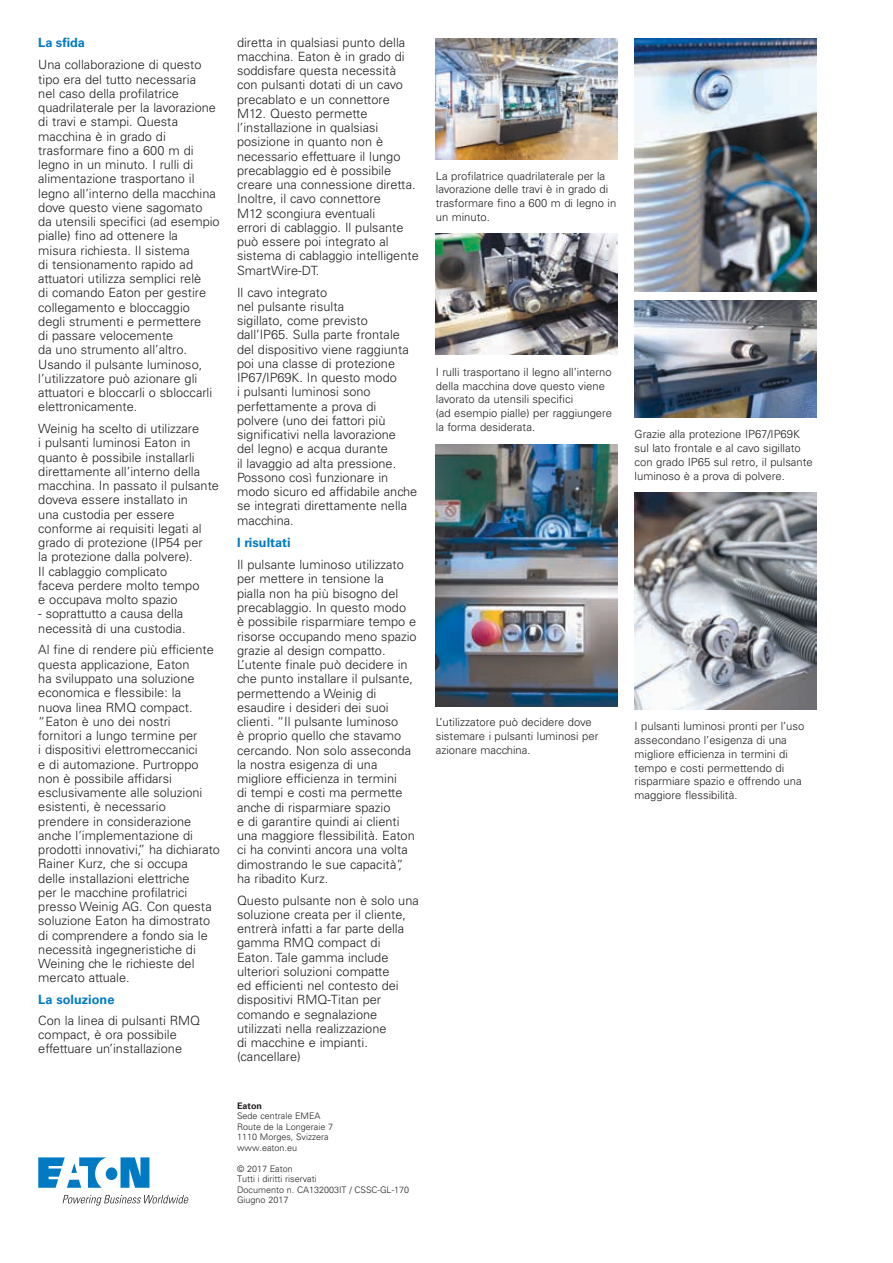
<style>
.page{position:relative;width:893px;height:1263px;background:#fff}
.page>*{position:absolute;margin:0;border:0;box-sizing:border-box;transform-origin:0 0}
.t1{font:300 12.75px/14.2px "Univers LT Std";color:#231f20}
.t2{font:700 12.75px "Univers LT Std";color:#007ac3}
.t3{font:300 11.25px/13.8px "Univers LT Std";color:#231f20}
.t4{font:300 9px/10.5px "Univers LT Std";color:#231f20}
.t5{font:700 9px "Univers LT Std";color:#231f20}
</style>
<div class="page">
<img style="left:436px;top:233px;width:182px;height:122px">
<img style="left:436px;top:444px;width:182px;height:262px">
<img style="left:436px;top:38px;width:182px;height:121px">
<img style="left:635px;top:300px;width:181px;height:118px">
<img style="left:635px;top:38px;width:181px;height:254px">
<img style="left:635px;top:492px;width:181px;height:217px">
<svg style="left:38px;top:1157px;width:111px;height:31px"></svg>
<svg style="left:63px;top:1195px;width:126px;height:10px"></svg>
<p class="t2" style="left:38px;top:36px;width:48px">La sfida</p>
<p class="t1" style="left:38px;top:58px;width:183px">Una collaborazione di questo tipo era del tutto necessaria<br>nel caso della profilatrice quadrilaterale per la lavorazione di travi e stampi. Questa macchina è in grado di trasformare fino a 600 m di legno in un minuto. I rulli di alimentazione trasportano il legno all’interno della macchina dove questo viene sagomato<br>da utensili specifici (ad esempio pialle) fino ad ottenere la<br>misura richiesta. Il sistema<br>di tensionamento rapido ad attuatori utilizza semplici relè<br>di comando Eaton per gestire collegamento e bloccaggio degli strumenti e permettere<br>di passare velocemente<br>da uno strumento all’altro.<br>Usando il pulsante luminoso, l’utilizzatore può azionare gli attuatori e bloccarli o sbloccarli elettronicamente.</p>
<p class="t1" style="left:38px;top:421px;width:182px">Weinig ha scelto di utilizzare<br>i pulsanti luminosi Eaton in quanto è possibile installarli direttamente all’interno della macchina. In passato il pulsante doveva essere installato in<br>una custodia per essere conforme ai requisiti legati al grado di protezione (IP54 per<br>la protezione dalla polvere).<br>Il cablaggio complicato<br>faceva perdere molto tempo<br>e occupava molto spazio</p>
<p class="t1" style="left:38px;top:607px;width:149px">- soprattutto a causa della necessità di una custodia.</p>
<p class="t1" style="left:38px;top:643px;width:183px">Al fine di rendere più efficiente questa applicazione, Eaton<br>ha sviluppato una soluzione economica e flessibile: la<br>nuova linea RMQ compact. “Eaton è uno dei nostri<br>fornitori a lungo termine per<br>i dispositivi elettromeccanici<br>e di automazione. Purtroppo non è possibile affidarsi esclusivamente alle soluzioni esistenti, è necessario<br>prendere in considerazione anche l’implementazione di prodotti innovativi,” ha dichiarato<br>Rainer Kurz, che si occupa<br>delle installazioni elettriche<br>per le macchine profilatrici presso Weinig AG. Con questa soluzione Eaton ha dimostrato di comprendere a fondo sia le necessità ingegneristiche di<br>Weining che le richieste del mercato attuale.</p>
<p class="t2" style="left:38px;top:992px;width:78px">La soluzione</p>
<p class="t1" style="left:38px;top:1013px;width:163px">Con la linea di pulsanti RMQ compact, è ora possibile effettuare un’installazione</p>
<p class="t1" style="left:237px;top:35px;width:183px">diretta in qualsiasi punto della macchina. Eaton è in grado di soddisfare questa necessità con pulsanti dotati di un cavo precablato e un connettore<br>M12. Questo permette l’installazione in qualsiasi posizione in quanto non è necessario effettuare il lungo precablaggio ed è possibile creare una connessione diretta.<br>Inoltre, il cavo connettore<br>M12 scongiura eventuali<br>errori di cablaggio. Il pulsante può essere poi integrato al sistema di cablaggio intelligente<br>SmartWire-DT.</p>
<p class="t1" style="left:237px;top:285px;width:182px">Il cavo integrato<br>nel pulsante risulta<br>sigillato, come previsto dall’IP65. Sulla parte frontale del dispositivo viene raggiunta poi una classe di protezione<br>IP67/IP69K. In questo modo<br>i pulsanti luminosi sono perfettamente a prova di polvere (uno dei fattori più significativi nella lavorazione<br>del legno) e acqua durante<br>il lavaggio ad alta pressione.<br>Possono così funzionare in modo sicuro ed affidabile anche se integrati direttamente nella macchina.</p>
<p class="t2" style="left:237px;top:535px;width:55px">I risultati</p>
<p class="t1" style="left:237px;top:558px;width:181px">Il pulsante luminoso utilizzato per mettere in tensione la<br>pialla non ha più bisogno del precablaggio. In questo modo<br>è possibile risparmiare tempo e risorse occupando meno spazio grazie al design compatto.<br>L’utente finale può decidere in che punto installare il pulsante, permettendo a Weinig di esaudire i desideri dei suoi clienti. “Il pulsante luminoso<br>è proprio quello che stavamo cercando. Non solo asseconda la nostra esigenza di una migliore efficienza in termini<br>di tempi e costi ma permette anche di risparmiare spazio<br>e di garantire quindi ai clienti una maggiore flessibilità. Eaton ci ha convinti ancora una volta dimostrando le sue capacità”, ha ribadito Kurz.</p>
<p class="t1" style="left:237px;top:893px;width:183px">Questo pulsante non è solo una soluzione creata per il cliente, entrerà infatti a far parte della gamma RMQ compact di<br>Eaton. Tale gamma include ulteriori soluzioni compatte<br>ed efficienti nel contesto dei dispositivi RMQ-Titan per comando e segnalazione utilizzati nella realizzazione<br>di macchine e impianti. (cancellare)</p>
<p class="t5" style="left:237px;top:1100px;width:27px">Eaton</p>
<p class="t4" style="left:237px;top:1111px;width:98px">Sede centrale EMEA<br>Route de la Longeraie 7<br>1110 Morges, Svizzera www.eaton.eu</p>
<p class="t4" style="left:237px;top:1163px;width:174px">© 2017 Eaton<br>Tutti i diritti riservati<br>Documento n. CA132003IT / CSSC-GL-170<br>Giugno 2017</p>
<p class="t3" style="left:436px;top:169px;width:182px">La profilatrice quadrilaterale per la lavorazione delle travi è in grado di trasformare fino a 600 m di legno in un minuto.</p>
<p class="t3" style="left:436px;top:365px;width:178px">I rulli trasportano il legno all’interno della macchina dove questo viene lavorato da utensili specifici<br>(ad esempio pialle) per raggiungere la forma desiderata.</p>
<p class="t3" style="left:436px;top:716px;width:164px">L’utilizzatore può decidere dove sistemare i pulsanti luminosi per azionare macchina.</p>
<p class="t3" style="left:635px;top:427px;width:180px">Grazie alla protezione IP67/IP69K sul lato frontale e al cavo sigillato con grado IP65 sul retro, il pulsante luminoso è a prova di polvere.</p>
<p class="t3" style="left:635px;top:719px;width:171px">I pulsanti luminosi pronti per l’uso assecondano l’esigenza di una migliore efficienza in termini di tempo e costi permettendo di risparmiare spazio e offrendo una maggiore flessibilità.</p>
</div>
